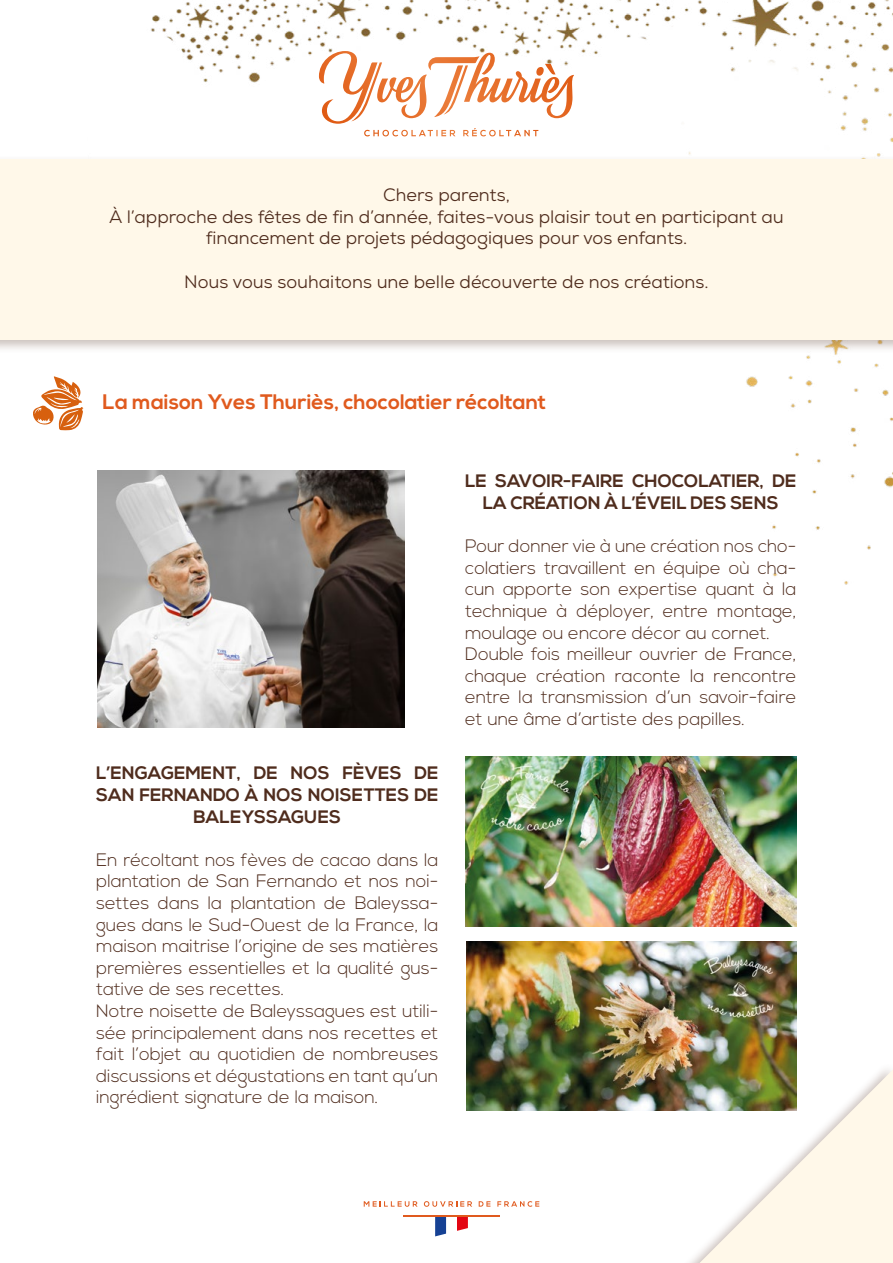
<style>
.page{position:relative;width:893px;height:1263px;background:#fff}
.page>*{position:absolute;margin:0;border:0;box-sizing:border-box;transform-origin:0 0}
.t1{font:700 21px "Nexa";color:#e05a1e}
.t2{font:300 18px/21.6px "Nexa";color:#4f2c1d}
.t3{font:18px/21.6px "Nexa";color:#4f2c1d;text-align:center}
.t4{font:700 18px/21.6px "Nexa";color:#4f2c1d;text-align:center}
</style>
<div class="page">
<svg style="left:364px;top:1201px;width:54px;height:6px"></svg>
<svg style="left:424px;top:1201px;width:48px;height:6px"></svg>
<svg style="left:479px;top:1201px;width:11px;height:5px"></svg>
<svg style="left:497px;top:1201px;width:42px;height:6px"></svg>
<svg style="left:435px;top:1216px;width:33px;height:20px"></svg>
<hr style="left:403px;top:1215px;width:97px;height:1px;background:#e05a1e">
<svg style="left:690px;top:1069px;width:203px;height:194px"></svg>
<img style="left:151px;top:0;width:742px;height:585px">
<div style="left:0;top:154px;width:893px;height:199px;background:#4f2c1d;opacity:.3"></div>
<div style="left:0;top:159px;width:893px;height:181px;background:#fff8e9"></div>
<img style="left:97px;top:470px;width:308px;height:257px">
<img style="left:466px;top:757px;width:330px;height:170px">
<img style="left:466px;top:942px;width:330px;height:169px">
<svg style="left:33px;top:376px;width:50px;height:54px"></svg>
<p class="t3" style="left:109px;top:184px;width:676px">Chers parents,<br>À l’approche des fêtes de fin d’année, faites-vous plaisir tout en participant au financement de projets pédagogiques pour vos enfants.</p>
<p class="t3" style="left:184px;top:271px;width:526px">Nous vous souhaitons une belle découverte de nos créations.</p>
<p class="t1" style="left:102px;top:390px;width:445px">La maison Yves Thuriès, chocolatier récoltant</p>
<p class="t4" style="left:96px;top:763px;width:344px">L’ENGAGEMENT, DE NOS FÈVES DE<br>SAN FERNANDO À NOS NOISETTES DE<br>BALEYSSAGUES</p>
<p class="t2" style="left:96px;top:850px;width:344px">En récoltant nos fèves de cacao dans la plantation de San Fernando et nos noi&shy;settes dans la plantation de Baleyssa&shy;gues dans le Sud-Ouest de la France, la maison maitrise l’origine de ses matières premières essentielles et la qualité gus&shy;tative de ses recettes.<br>Notre noisette de Baleyssagues est utili&shy;sée principalement dans nos recettes et fait l’objet au quotidien de nombreuses discussions et dégustations en tant qu’un ingrédient signature de la maison.</p>
<p class="t4" style="left:465px;top:471px;width:333px">LE SAVOIR-FAIRE CHOCOLATIER, DE<br>LA CRÉATION À L’ÉVEIL DES SENS</p>
<p class="t2" style="left:465px;top:536px;width:333px">Pour donner vie à une création nos cho&shy;colatiers travaillent en équipe où cha&shy;cun apporte son expertise quant à la technique à déployer, entre montage, moulage ou encore décor au cornet.<br>Double fois meilleur ouvrier de France, chaque création raconte la rencontre entre la transmission d’un savoir-faire et une âme d’artiste des papilles.</p>
</div>
